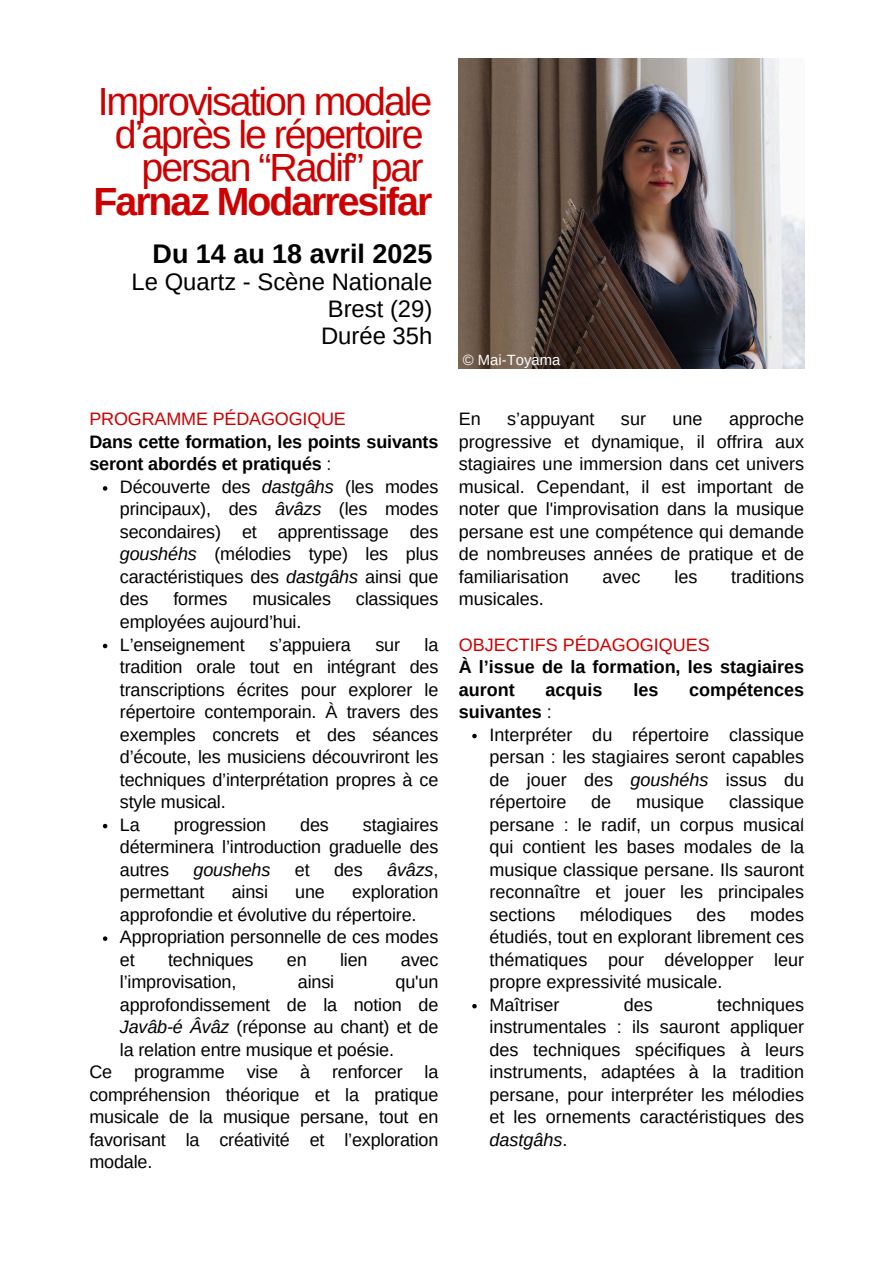
<style>
.page{position:relative;width:894px;height:1264px;background:#fff}
.page>*{position:absolute;margin:0;border:0;box-sizing:border-box;transform-origin:0 0}
.t1{font:39.3px/33.2px "Arimo";letter-spacing:-.05em;color:#c00;text-align:right}
.t2{font:700 26.85px "Arimo";color:#000}
.t3{font:23.85px/27px "Arimo";color:#000;text-align:justify}
.t4{font:18px/22.5px "Arimo";letter-spacing:-.01em;color:#000;text-align:justify}
.t5{font:700 18px/22.5px "Arimo";color:#000}
.t6{font:italic 18px "Arimo";letter-spacing:-.01em;color:#000}
.t7{font:14.85px "Arimo";color:#fff}
.s1{font-weight:700}
.s2{font-weight:400;color:#c00}
.s3{font-weight:400}
.s4{font-style:italic}
.s5{font-style:normal}
</style>
<div class="page">
<img style="left:458px;top:59px;width:346px;height:309px">
<svg style="left:103px;top:486px;width:4px;height:4px"></svg>
<svg style="left:103px;top:643px;width:4px;height:5px"></svg>
<svg style="left:103px;top:823px;width:4px;height:5px"></svg>
<svg style="left:103px;top:936px;width:4px;height:4px"></svg>
<svg style="left:472px;top:733px;width:4px;height:5px"></svg>
<svg style="left:472px;top:1003px;width:4px;height:5px"></svg>
<h2 class="t1" style="left:94px;top:85px;width:340px">Improvisation modale d’après le répertoire persan “Radif” par<br><span class="s1">Farnaz Modarresifar</span></h2>
<p class="t2" style="left:152px;top:238px;width:281px">Du 14 au 18 avril 2025</p>
<p class="t3" style="left:321px;top:268px;width:113px;text-indent:-189px">Le Quartz - Scène Nationale Brest (29)<br>Durée 35h</p>
<h4 class="t5" style="left:89px;top:408px;width:350px"><span class="s2">PROGRAMME PÉDAGOGIQUE<br></span>Dans cette formation, les points suivants seront abordés et pratiqués <span class="s3">:</span></h4>
<h3 class="t4" style="left:120px;top:475px;width:320px">Découverte des <span class="s4">dastgâhs</span> (les modes principaux), des <span class="s4">âvâzs</span> (les modes secondaires) et apprentissage des <span class="s4">goushéhs</span> (mélodies type) les plus caractéristiques des <span class="s4">dastgâhs</span> ainsi que des</h3>
<h3 class="t4" style="left:173px;top:588px;width:56px">formes</h3>
<h3 class="t4" style="left:252px;top:588px;width:80px">musicales</h3>
<h3 class="t4" style="left:356px;top:588px;width:84px">classiques</h3>
<h3 class="t4" style="left:120px;top:610px;width:183px">employées aujourd’hui.</h3>
<p class="t4" style="left:120px;top:633px;width:126px">L’enseignement</p>
<p class="t4" style="left:269px;top:633px;width:83px">s’appuiera</p>
<p class="t4" style="left:375px;top:633px;width:26px">sur</p>
<p class="t4" style="left:120px;top:633px;width:320px;text-indent:304px">la tradition orale tout en intégrant des transcriptions écrites pour explorer le répertoire contemporain. À travers des exemples concrets et des séances d’écoute, les musiciens découvriront les techniques d’interprétation propres à ce style musical.</p>
<p class="t4" style="left:120px;top:813px;width:21px">La</p>
<p class="t4" style="left:174px;top:813px;width:94px">progression</p>
<p class="t4" style="left:300px;top:813px;width:30px">des</p>
<p class="t4" style="left:120px;top:813px;width:320px;text-indent:243px">stagiaires déterminera l’introduction graduelle des autres</p>
<p class="t6" style="left:193px;top:859px;width:78px">goushehs</p>
<p class="t4" style="left:295px;top:858px;width:16px">et</p>
<p class="t4" style="left:334px;top:858px;width:30px">des</p>
<p class="t6" style="left:387px;top:859px;width:53px">âvâzs<span class="s5">,</span></p>
<p class="t4" style="left:120px;top:880px;width:86px">permettant</p>
<p class="t4" style="left:231px;top:880px;width:38px">ainsi</p>
<p class="t4" style="left:295px;top:880px;width:31px">une</p>
<p class="t4" style="left:120px;top:880px;width:320px;text-indent:232px">exploration approfondie et évolutive du répertoire.</p>
<p class="t4" style="left:120px;top:925px;width:320px">Appropriation personnelle de ces modes et</p>
<p class="t4" style="left:168px;top:948px;width:87px">techniques</p>
<p class="t4" style="left:287px;top:948px;width:21px">en</p>
<p class="t4" style="left:340px;top:948px;width:29px">lien</p>
<p class="t4" style="left:401px;top:948px;width:39px">avec</p>
<p class="t4" style="left:120px;top:970px;width:118px">l’improvisation,</p>
<p class="t4" style="left:298px;top:970px;width:38px">ainsi</p>
<p class="t4" style="left:120px;top:970px;width:320px;text-indent:275px">qu'un approfondissement de la notion de <span class="s4">Javâb-é Âvâz</span> (réponse au chant) et de la relation entre musique et poésie.</p>
<p class="t4" style="left:89px;top:1060px;width:350px">Ce programme vise à renforcer la compréhension théorique et la pratique musicale de la musique persane, tout en favorisant la créativité et l’exploration modale.</p>
<p class="t7" style="left:462px;top:351px;width:99px">© Mai-Toyama</p>
<h3 class="t4" style="left:458px;top:408px;width:347px;text-indent:270px">approche progressive et dynamique, il offrira aux stagiaires une immersion dans cet univers musical. Cependant, il est important de noter que l'improvisation dans la musique persane est une compétence qui demande de nombreuses années de pratique et de familiarisation</h3>
<h3 class="t4" style="left:458px;top:408px;width:23px">En</h3>
<h3 class="t4" style="left:507px;top:408px;width:89px">s’appuyant</h3>
<h3 class="t4" style="left:620px;top:408px;width:27px">sur</h3>
<h3 class="t4" style="left:672px;top:408px;width:32px">une</h3>
<h3 class="t4" style="left:602px;top:565px;width:40px">avec</h3>
<h3 class="t4" style="left:674px;top:565px;width:25px">les</h3>
<h3 class="t4" style="left:731px;top:565px;width:74px">traditions</h3>
<h3 class="t4" style="left:458px;top:588px;width:86px">musicales.</h3>
<h3 class="t5" style="left:458px;top:633px;width:347px"><span class="s2">OBJECTIFS PÉDAGOGIQUES<br></span>À l’issue de la formation, les stagiaires auront</h3>
<h3 class="t5" style="left:545px;top:678px;width:58px">acquis</h3>
<h3 class="t5" style="left:633px;top:678px;width:27px">les</h3>
<h3 class="t5" style="left:689px;top:678px;width:116px">compétences</h3>
<h3 class="t5" style="left:458px;top:700px;width:95px">suivantes <span class="s3">:</span></h3>
<h3 class="t4" style="left:489px;top:723px;width:316px">Interpréter du répertoire classique persan : les stagiaires seront capables de jouer des <span class="s4">goushéhs</span> issus du répertoire</h3>
<h3 class="t4" style="left:489px;top:790px;width:316px;text-indent:240px">classique persane : le radif, un corpus musical qui contient les bases modales de la musique classique persane. Ils sauront reconnaître et jouer les principales sections</h3>
<h3 class="t4" style="left:591px;top:790px;width:22px">de</h3>
<h3 class="t4" style="left:636px;top:790px;width:70px">musique</h3>
<h3 class="t4" style="left:579px;top:903px;width:94px">mélodiques</h3>
<h3 class="t4" style="left:696px;top:903px;width:31px">des</h3>
<h3 class="t4" style="left:489px;top:903px;width:316px;text-indent:261px">modes étudiés, tout en explorant librement ces thématiques pour développer leur propre expressivité musicale.</h3>
<p class="t4" style="left:489px;top:993px;width:71px">Maîtriser</p>
<p class="t4" style="left:623px;top:993px;width:31px">des</p>
<p class="t4" style="left:489px;top:993px;width:316px;text-indent:228px">techniques instrumentales : ils sauront appliquer des techniques spécifiques à leurs instruments, adaptées à la tradition persane, pour interpréter les mélodies et les ornements caractéristiques des <span class="s4">dastgâhs</span>.</p>
</div>
